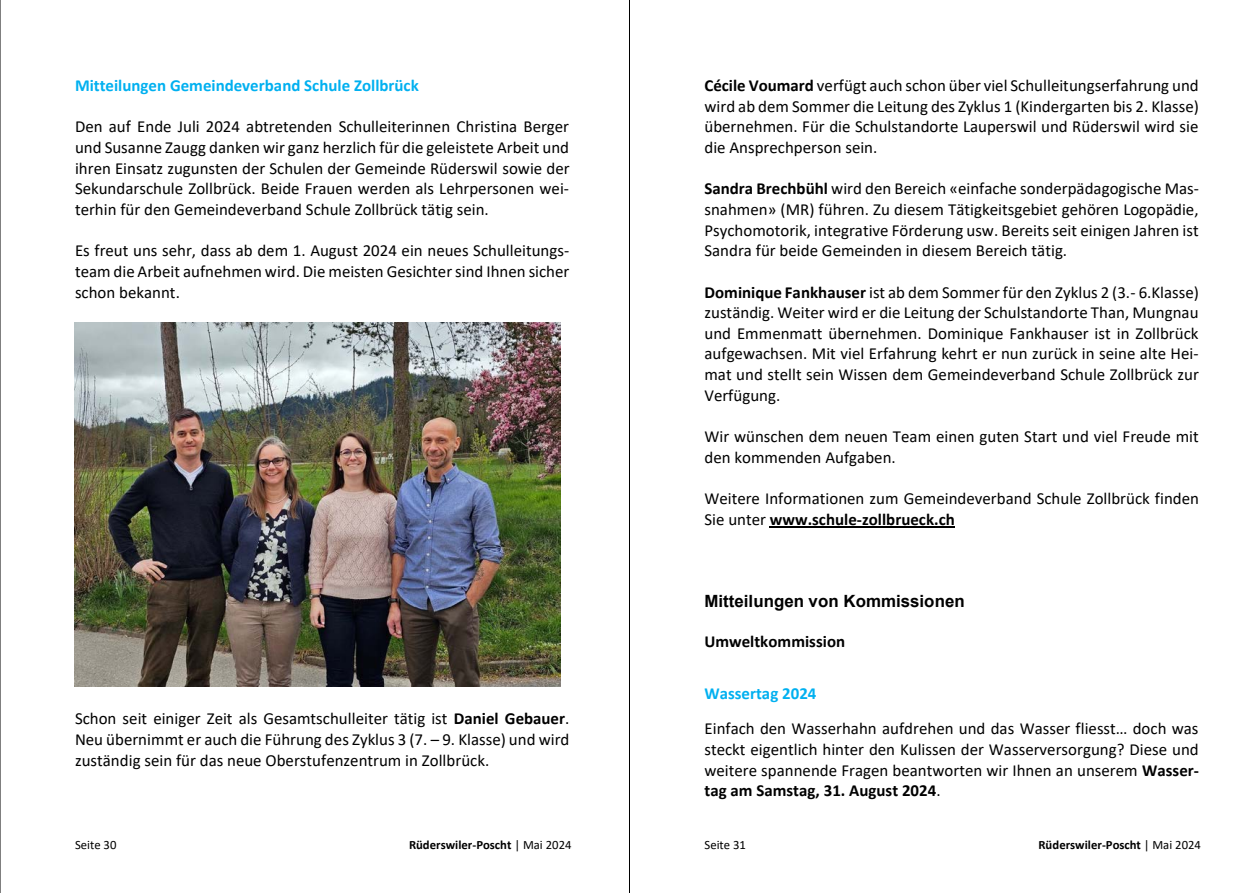
<style>
.page{position:relative;width:1259px;height:893px;background:#fff}
.page>*{position:absolute;margin:0;border:0;box-sizing:border-box;transform-origin:0 0}
.t1{font:16.8px/20.7px "Calibri";color:#000;text-align:justify}
.t2{font:700 16.8px "Calibri";color:#00b0f0}
.t3{font:700 16.8px "Arial";color:#000}
.t4{font:700 16.8px "Calibri";color:#000}
.t5{font:700 12.75px "Calibri";color:#000}
.t6{font:12.75px "Calibri";color:#000}
.s1{font-weight:700}
.s2{font-weight:400}
</style>
<div class="page">
<img style="left:75px;top:323px;width:485px;height:364px">
<hr style="left:770px;top:527px;width:185px;height:1px;background:#000">
<hr style="left:0;top:0;width:1px;height:893px;background:#000">
<hr style="left:629px;top:0;width:1px;height:893px;background:#000">
<p class="t2" style="left:75px;top:74px;width:345px">Mitteilungen Gemeindeverband Schule Zollbrück</p>
<p class="t1" style="left:75px;top:116px;width:496px">Den auf Ende Juli 2024 abtretenden Schulleiterinnen Christina Berger und Susanne Zaugg danken wir ganz herzlich für die geleistete Arbeit und ihren Einsatz zugunsten der Schulen der Gemeinde Rüderswil sowie der Sekundarschule Zollbrück. Beide Frauen werden als Lehrpersonen wei&shy;terhin für den Gemeindeverband Schule Zollbrück tätig sein.</p>
<p class="t1" style="left:75px;top:240px;width:496px">Es freut uns sehr, dass ab dem 1. August 2024 ein neues Schulleitungs&shy;team die Arbeit aufnehmen wird. Die meisten Gesichter sind Ihnen sicher schon bekannt.</p>
<p class="t1" style="left:75px;top:708px;width:496px">Schon seit einiger Zeit als Gesamtschulleiter tätig ist <span class="s1">Daniel Gebauer</span>.<br>Neu übernimmt er auch die Führung des Zyklus 3 (7. – 9. Klasse) und wird zuständig sein für das neue Oberstufenzentrum in Zollbrück.</p>
<p class="t6" style="left:75px;top:836px;width:43px">Seite 30</p>
<p class="t5" style="left:409px;top:836px;width:164px">Rüderswiler-Poscht <span class="s2">| Mai 2024</span></p>
<p class="t1" style="left:704px;top:75px;width:496px"><span class="s1">Cécile Voumard</span> verfügt auch schon über viel Schulleitungserfahrung und wird ab dem Sommer die Leitung des Zyklus 1 (Kindergarten bis 2. Klasse) übernehmen. Für die Schulstandorte Lauperswil und Rüderswil wird sie die Ansprechperson sein.</p>
<p class="t1" style="left:704px;top:178px;width:496px"><span class="s1">Sandra Brechbühl</span> wird den Bereich «einfache sonderpädagogische Mas&shy;snahmen» (MR) führen. Zu diesem Tätigkeitsgebiet gehören Logopädie, Psychomotorik, integrative Förderung usw. Bereits seit einigen Jahren ist Sandra für beide Gemeinden in diesem Bereich tätig.</p>
<p class="t1" style="left:704px;top:281px;width:496px"><span class="s1">Dominique Fankhauser</span> ist ab dem Sommer für den Zyklus 2 (3.- 6.Klasse) zuständig. Weiter wird er die Leitung der Schulstandorte Than, Mungnau und Emmenmatt übernehmen. Dominique Fankhauser ist in Zollbrück aufgewachsen. Mit viel Erfahrung kehrt er nun zurück in seine alte Hei&shy;mat und stellt sein Wissen dem Gemeindeverband Schule Zollbrück zur Verfügung.</p>
<p class="t1" style="left:704px;top:426px;width:496px">Wir wünschen dem neuen Team einen guten Start und viel Freude mit den kommenden Aufgaben.</p>
<p class="t1" style="left:704px;top:488px;width:496px">Weitere Informationen zum Gemeindeverband Schule Zollbrück finden<br>Sie unter <span class="s1">www.schule-zollbrueck.ch</span></p>
<p class="t3" style="left:704px;top:590px;width:262px">Mitteilungen von Kommissionen</p>
<p class="t4" style="left:704px;top:630px;width:142px">Umweltkommission</p>
<p class="t2" style="left:704px;top:682px;width:113px">Wassertag 2024</p>
<p class="t1" style="left:704px;top:718px;width:496px">Einfach den Wasserhahn aufdrehen und das Wasser fliesst… doch was steckt eigentlich hinter den Kulissen der Wasserversorgung? Diese und weitere spannende Fragen beantworten wir Ihnen an unserem <span class="s1">Wasser&shy;tag am Samstag, 31. August 2024</span>.</p>
<p class="t6" style="left:704px;top:836px;width:43px">Seite 31</p>
<p class="t5" style="left:1038px;top:836px;width:164px">Rüderswiler-Poscht <span class="s2">| Mai 2024</span></p>
</div>
